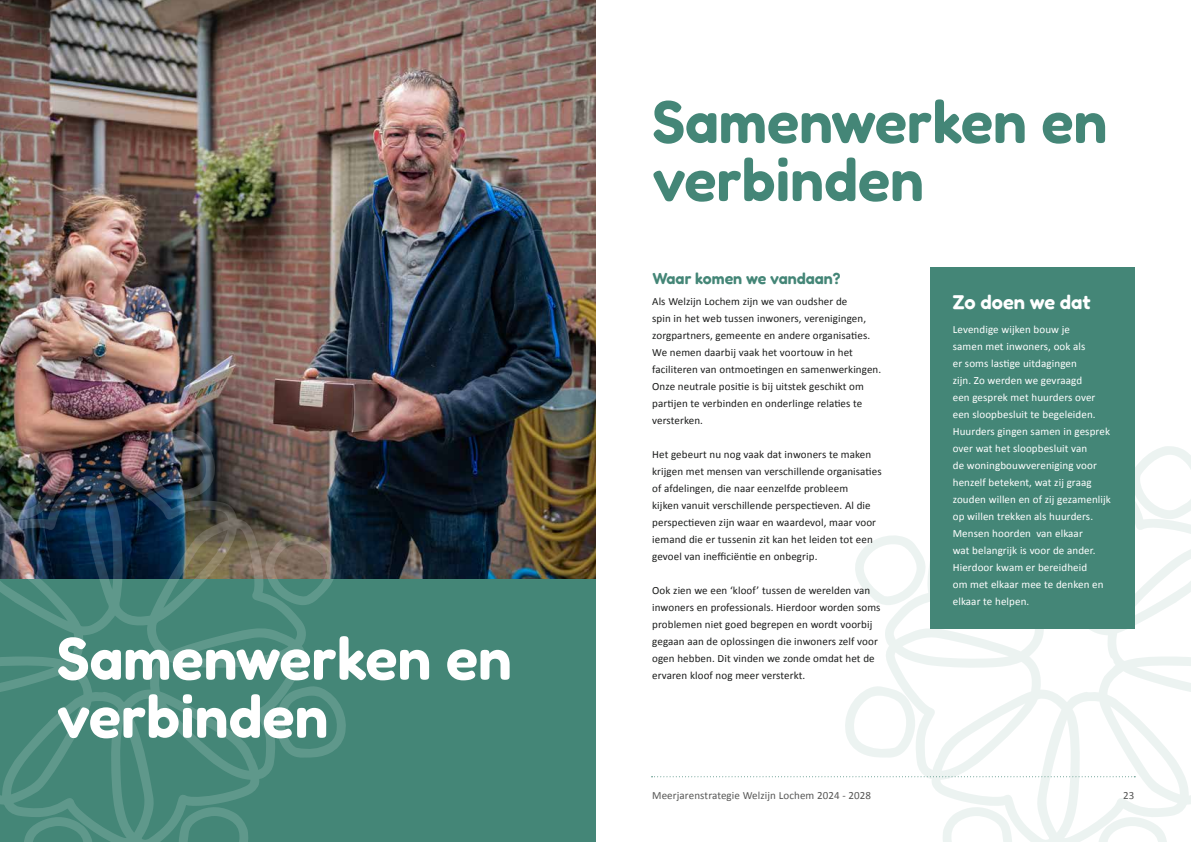
<style>
.page{position:relative;width:1191px;height:842px;background:#fff}
.page>*{position:absolute;margin:0;border:0;box-sizing:border-box;transform-origin:0 0}
.t1{font:600 60px/58px "Fredoka";color:#fff}
.t2{font:600 60px/58px "Fredoka";color:#448677}
.t3{font:600 20px "Fredoka";color:#fff}
.t4{font:600 16px "Fredoka";color:#448677}
.t5{font:11px/17px "Calibri";letter-spacing:.01em;color:#1c1d1c}
.t6{font:11px/17px "Calibri";letter-spacing:.01em;color:#fff}
.t7{font:11px "Calibri";letter-spacing:.01em;color:#575756}
</style>
<div class="page">
<img style="left:0;top:0;width:595px;height:579px">
<div style="left:0;top:579px;width:595px;height:263px;background:#448677"></div>
<svg style="left:0;top:446px;width:60px;height:23px"></svg>
<svg style="left:307px;top:686px;width:39px;height:72px"></svg>
<svg style="left:0;top:469px;width:307px;height:373px"></svg>
<svg style="left:178px;top:805px;width:72px;height:37px"></svg>
<svg style="left:22px;top:815px;width:73px;height:27px"></svg>
<img style="left:145px;top:429px;width:74px;height:70px">
<svg style="left:264px;top:534px;width:73px;height:71px"></svg>
<svg style="left:1134px;top:446px;width:57px;height:23px"></svg>
<svg style="left:845px;top:686px;width:38px;height:72px"></svg>
<svg style="left:883px;top:469px;width:308px;height:373px"></svg>
<svg style="left:940px;top:805px;width:72px;height:37px"></svg>
<svg style="left:1096px;top:815px;width:72px;height:27px"></svg>
<svg style="left:855px;top:534px;width:71px;height:71px"></svg>
<svg style="left:651px;top:776px;width:484px;height:1px"></svg>
<div style="left:930px;top:267px;width:204px;height:362px;background:#448677"></div>
<h1 class="t1" style="left:57px;top:628px;width:456px">Samenwerken en verbinden</h1>
<h1 class="t2" style="left:652px;top:91px;width:456px">Samenwerken en verbinden</h1>
<h3 class="t4" style="left:652px;top:268px;width:189px">Waar komen we vandaan?</h3>
<p class="t5" style="left:652px;top:293px;width:231px">Als Welzijn Lochem zijn we van oudsher de<br>spin in het web tussen inwoners, verenigingen, zorgpartners, gemeente en andere organisaties.<br>We nemen daarbij vaak het voortouw in het faciliteren van ontmoetingen en samenwerkingen.<br>Onze neutrale positie is bij uitstek geschikt om partijen te verbinden en onderlinge relaties te versterken.</p>
<p class="t5" style="left:652px;top:446px;width:231px">Het gebeurt nu nog vaak dat inwoners te maken krijgen met mensen van verschillende organisaties of afdelingen, die naar eenzelfde probleem<br>kijken vanuit verschillende perspectieven. Al die perspectieven zijn waar en waardevol, maar voor iemand die er tussenin zit kan het leiden tot een gevoel van inefficiëntie en onbegrip.</p>
<p class="t5" style="left:652px;top:582px;width:230px">Ook zien we een ‘kloof’ tussen de werelden van inwoners en professionals. Hierdoor worden soms problemen niet goed begrepen en wordt voorbij gegaan aan de oplossingen die inwoners zelf voor ogen hebben. Dit vinden we zonde omdat het de ervaren kloof nog meer versterkt.</p>
<h2 class="t3" style="left:952px;top:290px;width:139px">Zo doen we dat</h2>
<p class="t6" style="left:952px;top:321px;width:160px">Levendige wijken bouw je<br>samen met inwoners, ook als<br>er soms lastige uitdagingen<br>zijn. Zo werden we gevraagd<br>een gesprek met huurders over een sloopbesluit te begeleiden.<br>Huurders gingen samen in gesprek over wat het sloopbesluit van<br>de woningbouwvereniging voor henzelf betekent, wat zij graag zouden willen en of zij gezamenlijk op willen trekken als huurders.<br>Mensen hoorden van elkaar<br>wat belangrijk is voor de ander.<br>Hierdoor kwam er bereidheid<br>om met elkaar mee te denken en elkaar te helpen.</p>
<p class="t7" style="left:652px;top:789px;width:220px">Meerjarenstrategie Welzijn Lochem 2024 - 2028</p>
<p class="t7" style="left:1123px;top:789px;width:13px">23</p>
</div>
